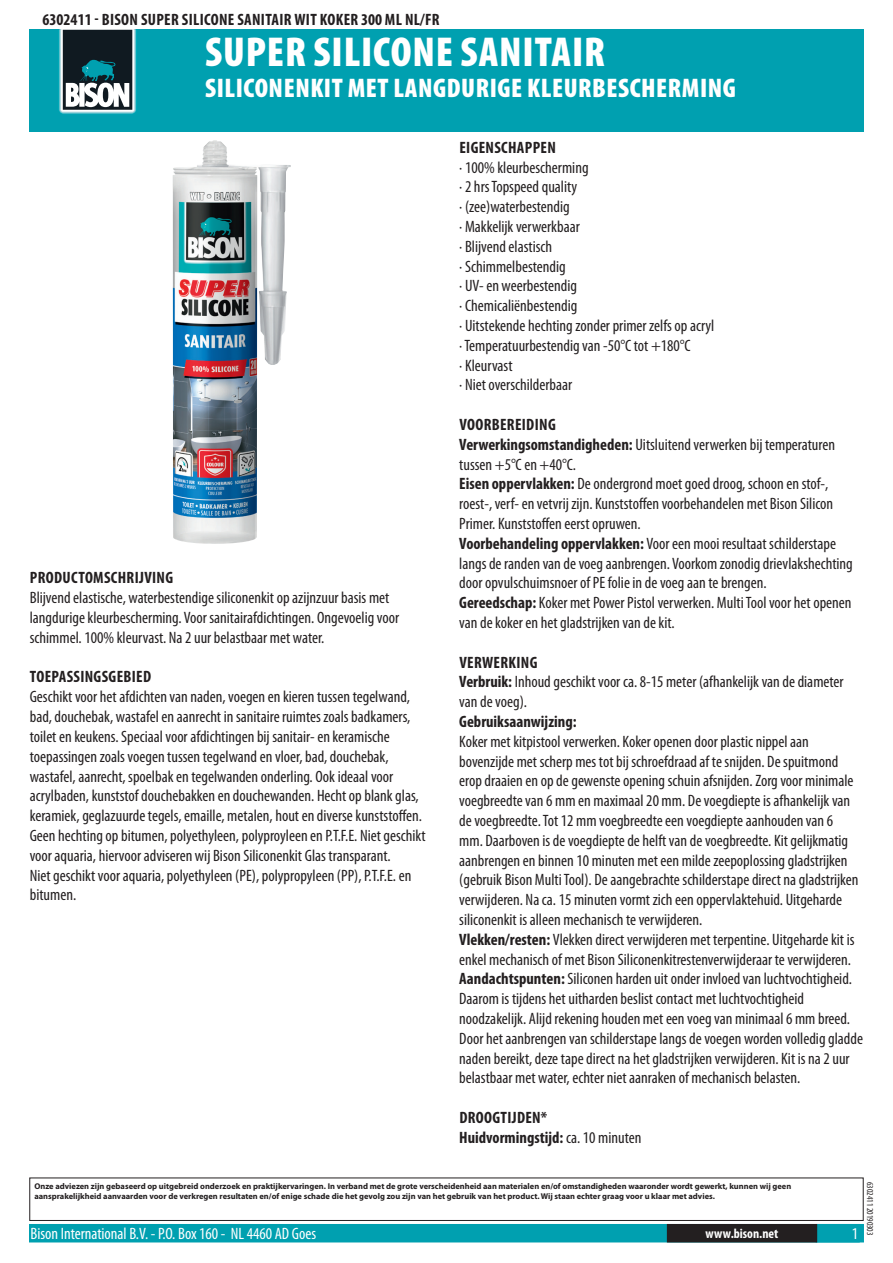
<style>
.page{position:relative;width:893px;height:1263px;background:#fff}
.page>*{position:absolute;margin:0;border:0;box-sizing:border-box;transform-origin:0 0}
.t1{font:900 condensed 42px "Myriad Pro";letter-spacing:.02em;color:#fff}
.t2{font:900 condensed 27px "Myriad Pro";letter-spacing:.02em;color:#fff}
.t3{font:condensed 16.5px/19.8px "Myriad Pro";color:#231f20}
.t4{font:700 condensed 16.5px/19.8px "Myriad Pro";letter-spacing:.02em;color:#231f20}
.t5{font:condensed 16.5px "Myriad Pro";color:#fff}
.t6{font:700 condensed 13.5px "Myriad Pro";color:#fff}
.t7{font:condensed 9px "Myriad Pro";color:#231f20}
.t8{font:700 8.4px/10.1px "Myriad Pro";color:#231f20}
.s1{font-weight:700}
.s2{font-weight:400}
</style>
<div class="page">
<div style="left:30px;top:1225px;width:833px;height:17px;background:#00a0b0"></div>
<div style="left:29px;top:1224px;width:835px;height:18px;border:2px solid #00a0b0"></div>
<div style="left:816px;top:1224px;width:44px;height:18px;border:2px solid #00a0b0"></div>
<div style="left:668px;top:1225px;width:148px;height:17px;background:#231f20"></div>
<div style="left:667px;top:1224px;width:150px;height:18px;border:2px solid #231f20"></div>
<div style="left:29px;top:1177px;width:835px;height:44px;border:1px solid #231f20"></div>
<div style="left:30px;top:30px;width:834px;height:102px;background:#00a0b0"></div>
<svg style="left:59px;top:30px;width:78px;height:84px;background:#516970"></svg>
<img style="left:172px;top:140px;width:119px;height:404px">
<p class="t4" style="left:43px;top:9px;width:397px">6302411 - Bison Super Silicone Sanitair Wit Koker 300 ml NL/FR</p>
<h1 class="t1" style="left:205px;top:25px;width:401px">SUPER SILICONE SANITAIR</h1>
<h2 class="t2" style="left:205px;top:70px;width:532px">SILICONENKIT MET LANGDURIGE KLEURBESCHERMING</h2>
<p class="t4" style="left:30px;top:568px;width:145px">Productomschrijving</p>
<p class="t3" style="left:30px;top:588px;width:371px">Blijvend elastische, waterbestendige siliconenkit op azijnzuur basis met langdurige kleurbescherming. Voor sanitairafdichtingen. Ongevoelig voor schimmel. 100% kleurvast. Na 2 uur belastbaar met water.</p>
<p class="t4" style="left:30px;top:667px;width:123px">Toepassingsgebied</p>
<p class="t3" style="left:30px;top:687px;width:397px">Geschikt voor het afdichten van naden, voegen en kieren tussen tegelwand, bad, douchebak, wastafel en aanrecht in sanitaire ruimtes zoals badkamers, toilet en keukens. Speciaal voor afdichtingen bij sanitair- en keramische toepassingen zoals voegen tussen tegelwand en vloer, bad, douchebak, wastafel, aanrecht, spoelbak en tegelwanden onderling. Ook ideaal voor acrylbaden, kunststof douchebakken en douchewanden. Hecht op blank glas, keramiek, geglazuurde tegels, emaille, metalen, hout en diverse kunststoffen.<br>Geen hechting op bitumen, polyethyleen, polyproyleen en P.T.F.E. Niet geschikt voor aquaria, hiervoor adviseren wij Bison Siliconenkit Glas transparant.<br>Niet geschikt voor aquaria, polyethyleen (PE), polypropyleen (PP), P.T.F.E. en bitumen.</p>
<p class="t4" style="left:459px;top:137px;width:98px">Eigenschappen</p>
<p class="t3" style="left:459px;top:157px;width:257px">· 100% kleurbescherming<br>· 2 hrs Topspeed quality<br>· (zee)waterbestendig<br>· Makkelijk verwerkbaar<br>· Blijvend elastisch<br>· Schimmelbestendig<br>· UV- en weerbestendig<br>· Chemicaliënbestendig<br>· Uitstekende hechting zonder primer zelfs op acryl · Temperatuurbestendig van -50°C tot +180°C<br>· Kleurvast<br>· Niet overschilderbaar</p>
<p class="t3" style="left:459px;top:414px;width:395px"><span class="s1">Voorbereiding<br>Verwerkingsomstandigheden:</span> Uitsluitend verwerken bij temperaturen tussen +5°C en +40°C.<br><span class="s1">Eisen oppervlakken:</span> De ondergrond moet goed droog, schoon en stof-, roest-, verf- en vetvrij zijn. Kunststoffen voorbehandelen met Bison Silicon Primer. Kunststoffen eerst opruwen.<br><span class="s1">Voorbehandeling oppervlakken:</span> Voor een mooi resultaat schilderstape langs de randen van de voeg aanbrengen. Voorkom zonodig drievlakshechting door opvulschuimsnoer of PE folie in de voeg aan te brengen.<br><span class="s1">Gereedschap:</span> Koker met Power Pistol verwerken. Multi Tool voor het openen van de koker en het gladstrijken van de kit.</p>
<p class="t3" style="left:459px;top:652px;width:386px"><span class="s1">Verwerking<br>Verbruik:</span> Inhoud geschikt voor ca. 8-15 meter (afhankelijk van de diameter van de voeg).</p>
<p class="t4" style="left:459px;top:711px;width:119px">Gebruiksaanwijzing:</p>
<p class="t3" style="left:459px;top:731px;width:405px">Koker met kitpistool verwerken. Koker openen door plastic nippel aan bovenzijde met scherp mes tot bij schroefdraad af te snijden. De spuitmond erop draaien en op de gewenste opening schuin afsnijden. Zorg voor minimale voegbreedte van 6 mm en maximaal 20 mm. De voegdiepte is afhankelijk van de voegbreedte. Tot 12 mm voegbreedte een voegdiepte aanhouden van 6<br>mm. Daarboven is de voegdiepte de helft van de voegbreedte. Kit gelijkmatig aanbrengen en binnen 10 minuten met een milde zeepoplossing gladstrijken (gebruik Bison Multi Tool). De aangebrachte schilderstape direct na gladstrijken verwijderen. Na ca. 15 minuten vormt zich een oppervlaktehuid. Uitgeharde siliconenkit is alleen mechanisch te verwijderen.<br><span class="s1">Vlekken/resten:</span> Vlekken direct verwijderen met terpentine. Uitgeharde kit is enkel mechanisch of met Bison Siliconenkitrestenverwijderaar te verwijderen.<br><span class="s1">Aandachtspunten:</span> Siliconen harden uit onder invloed van luchtvochtigheid.<br>Daarom is tijdens het uitharden beslist contact met luchtvochtigheid noodzakelijk. Alijd rekening houden met een voeg van minimaal 6 mm breed.<br>Door het aanbrengen van schilderstape langs de voegen worden volledig gladde naden bereikt, deze tape direct na het gladstrijken verwijderen. Kit is na 2 uur belastbaar met water, echter niet aanraken of mechanisch belasten.</p>
<p class="t4" style="left:459px;top:1107px;width:184px">Droogtijden*<br>Huidvormingstijd: <span class="s2">ca. 10 minuten</span></p>
<p class="t8" style="left:34px;top:1181px;width:758px">Onze adviezen zijn gebaseerd op uitgebreid onderzoek en praktijkervaringen. In verband met de grote verscheidenheid aan materialen en/of omstandigheden waaronder wordt gewerkt, kunnen wij geen aansprakelijkheid aanvaarden voor de verkregen resultaten en/of enige schade die het gevolg zou zijn van het gebruik van het product. Wij staan echter graag voor u klaar met advies.</p>
<p class="t5" style="left:31px;top:1224px;width:287px">Bison International B.V. - P.O. Box 160 - NL 4460 AD Goes</p>
<p class="t6" style="left:706px;top:1225px;width:74px">www.bison.net</p>
<p class="t5" style="left:852px;top:1224px;width:8px">1</p>
<p class="t7" style="left:875px;top:1182px;width:55px;rotate:90deg">6302411 20190303</p>
</div>
